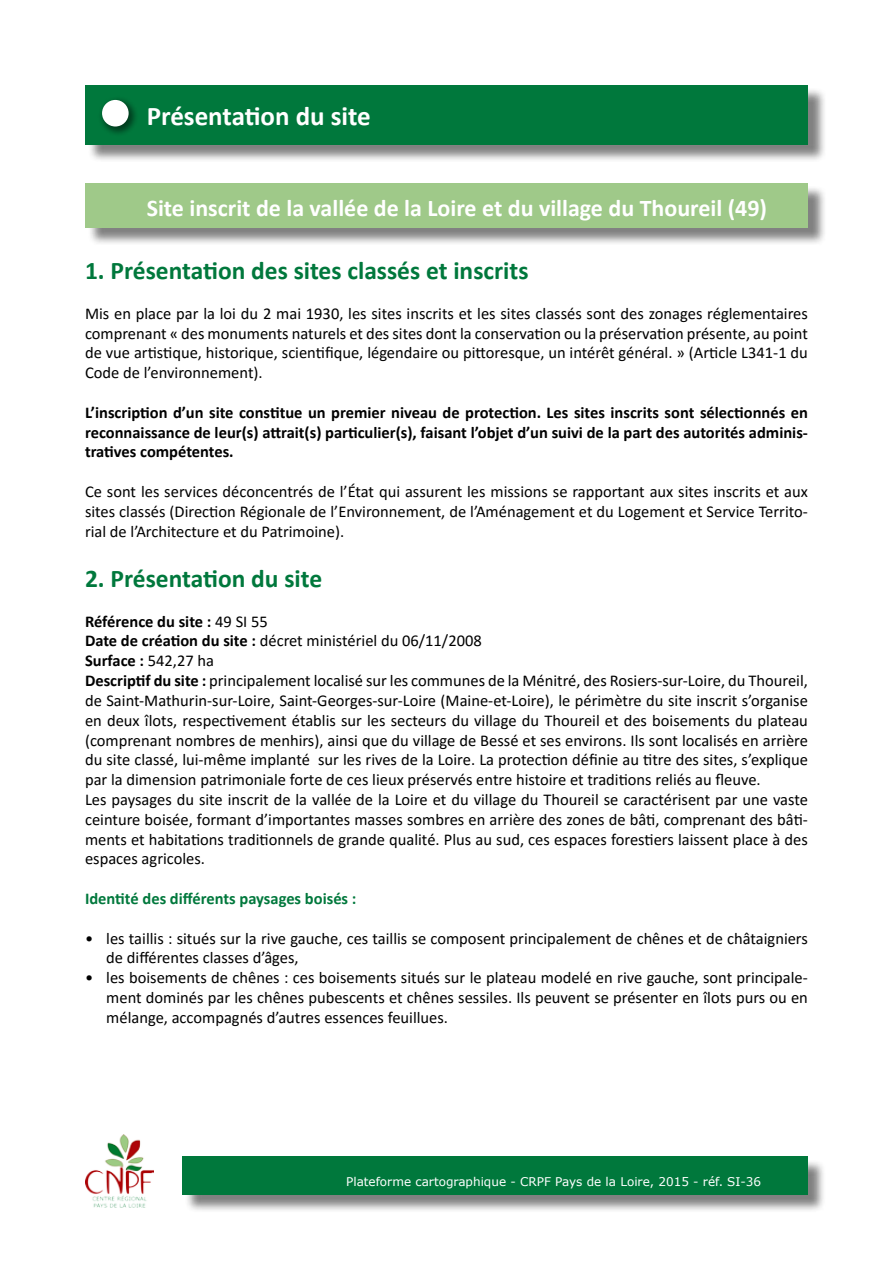
<style>
.page{position:relative;width:893px;height:1263px;background:#fff}
.page>*{position:absolute;margin:0;border:0;box-sizing:border-box;transform-origin:0 0}
.t1{font:700 27px "Calibri";color:#fff}
.t2{font:700 25.5px "Calibri";color:#00783c}
.t3{font:700 24px "Calibri";color:#fff}
.t4{font:16.5px/19.8px "Calibri";color:#000;text-align:justify}
.t5{font:700 16.5px/19.8px "Calibri";color:#000;text-align:justify}
.t6{font:700 16.5px "Calibri";color:#00783c}
.t7{font:12px "Verdana";color:#fff}
.s1{font-weight:700}
</style>
<div class="page">
<div style="left:184px;top:1159px;width:642px;height:54px;background:#000;opacity:.5"></div>
<div style="left:182px;top:1157px;width:626px;height:38px;background:#00783c"></div>
<img style="left:85px;top:1134px;width:68px;height:74px">
<div style="left:87px;top:87px;width:740px;height:76px;background:#000;opacity:.5"></div>
<div style="left:85px;top:85px;width:723px;height:60px;background:#00783c"></div>
<div style="left:97px;top:95px;width:42px;height:42px;background:#000;opacity:.5"></div>
<div style="left:102px;top:100px;width:27px;height:26px;background:#fff;border-radius:50%"></div>
<div style="left:87px;top:185px;width:740px;height:61px;background:#000;opacity:.5"></div>
<div style="left:85px;top:183px;width:723px;height:44px;background:#9fc989"></div>
<h1 class="t1" style="left:147px;top:97px;width:226px">Présentation du site</h1>
<h3 class="t3" style="left:147px;top:191px;width:622px">Site inscrit de la vallée de la Loire et du village du Thoureil (49)</h3>
<h2 class="t2" style="left:85px;top:253px;width:445px">1. Présentation des sites classés et inscrits</h2>
<p class="t4" style="left:85px;top:303px;width:724px">Mis en place par la loi du 2 mai 1930, les sites inscrits et les sites classés sont des zonages réglementaires comprenant « des monuments naturels et des sites dont la conservation ou la préservation présente, au point de vue artistique, historique, scientifique, légendaire ou pittoresque, un intérêt général. » (Article L341-1 du Code de l’environnement).</p>
<p class="t5" style="left:85px;top:402px;width:724px">L’inscription d’un site constitue un premier niveau de protection. Les sites inscrits sont sélectionnés en reconnaissance de leur(s) attrait(s) particulier(s), faisant l’objet d’un suivi de la part des autorités adminis&shy;tratives compétentes.</p>
<p class="t4" style="left:85px;top:481px;width:724px">Ce sont les services déconcentrés de l’État qui assurent les missions se rapportant aux sites inscrits et aux sites classés (Direction Régionale de l’Environnement, de l’Aménagement et du Logement et Service Territo&shy;rial de l’Architecture et du Patrimoine).</p>
<h2 class="t2" style="left:85px;top:561px;width:239px">2. Présentation du site</h2>
<p class="t4" style="left:85px;top:611px;width:724px;text-align:left"><span class="s1">Référence du site :</span> 49 SI 55<br><span class="s1">Date de création du site :</span> décret ministériel du 06/11/2008<br><span class="s1">Surface :</span> 542,27 ha<br><span class="s1">Descriptif du site :</span> principalement localisé sur les communes de la Ménitré, des Rosiers-sur-Loire, du Thoureil, de Saint-Mathurin-sur-Loire, Saint-Georges-sur-Loire (Maine-et-Loire), le périmètre du site inscrit s’organise en deux îlots, respectivement établis sur les secteurs du village du Thoureil et des boisements du plateau (comprenant nombres de menhirs), ainsi que du village de Bessé et ses environs. Ils sont localisés en arrière du site classé, lui-même implanté sur les rives de la Loire. La protection définie au titre des sites, s’explique par la dimension patrimoniale forte de ces lieux préservés entre histoire et traditions reliés au fleuve.<br>Les paysages du site inscrit de la vallée de la Loire et du village du Thoureil se caractérisent par une vaste ceinture boisée, formant d’importantes masses sombres en arrière des zones de bâti, comprenant des bâti&shy;ments et habitations traditionnels de grande qualité. Plus au sud, ces espaces forestiers laissent place à des espaces agricoles.</p>
<p class="t6" style="left:85px;top:887px;width:273px">Identité des différents paysages boisés :</p>
<p class="t4" style="left:106px;top:928px;width:703px;text-indent:-21px">• les taillis : situés sur la rive gauche, ces taillis se composent principalement de chênes et de châtaigniers de différentes classes d’âges,</p>
<p class="t4" style="left:106px;top:967px;width:703px;text-indent:-21px">• les boisements de chênes : ces boisements situés sur le plateau modelé en rive gauche, sont principale&shy;ment dominés par les chênes pubescents et chênes sessiles. Ils peuvent se présenter en îlots purs ou en mélange, accompagnés d’autres essences feuillues.</p>
<p class="t7" style="left:346px;top:1174px;width:416px">Plateforme cartographique - CRPF Pays de la Loire, 2015 - réf. SI-36</p>
</div>
